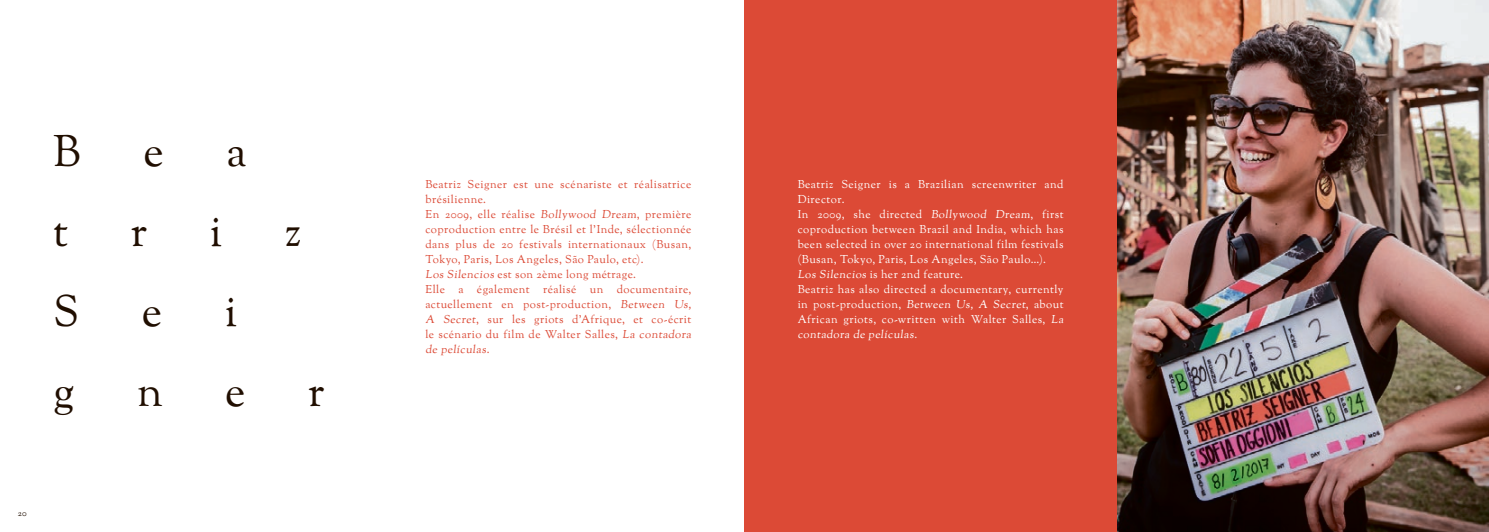
<style>
.page{position:relative;width:1489px;height:532px;background:#fff}
.page>*{position:absolute;margin:0;border:0;box-sizing:border-box;transform-origin:0 0}
.t1{font:43.75px "Sorts Mill Goudy";color:#200e00}
.t2{font:11.25px/15px "Sorts Mill Goudy";letter-spacing:.04em;color:#dc4a36}
.t3{font:11.25px/15px "Sorts Mill Goudy";letter-spacing:.04em;color:#fff}
.t4{font:8.75px "Sorts Mill Goudy";color:#200e00}
</style>
<div class="page">
<img style="left:1116px;top:0;width:372px;height:531px">
<div style="left:744px;top:0;width:372px;height:531px;background:#dc4a36"></div>
<h1 class="t1" style="left:53px;top:124px;width:29px">B</h1>
<h1 class="t1" style="left:143px;top:124px;width:22px">e</h1>
<h1 class="t1" style="left:226px;top:124px;width:22px">a</h1>
<h1 class="t1" style="left:53px;top:204px;width:16px">t</h1>
<h1 class="t1" style="left:131px;top:204px;width:18px">r</h1>
<h1 class="t1" style="left:210px;top:204px;width:14px">i</h1>
<h1 class="t1" style="left:285px;top:204px;width:18px">z</h1>
<h1 class="t1" style="left:53px;top:284px;width:28px">S</h1>
<h1 class="t1" style="left:142px;top:284px;width:22px">e</h1>
<h1 class="t1" style="left:225px;top:284px;width:14px">i</h1>
<h1 class="t1" style="left:53px;top:364px;width:23px">g</h1>
<h1 class="t1" style="left:137px;top:364px;width:27px">n</h1>
<h1 class="t1" style="left:225px;top:364px;width:22px">e</h1>
<h1 class="t1" style="left:308px;top:364px;width:18px">r</h1>
<p class="t4" style="left:18px;top:507px;width:11px">20</p>
<p class="t2" style="left:425px;top:177px;width:269px">Beatriz Seigner est une scénariste et réalisatrice brésilienne.<br>En 2009, elle réalise Bollywood Dream, première coproduction entre le Brésil et l’Inde, sélectionnée dans plus de 20 festivals internationaux (Busan, Tokyo, Paris, Los Angeles, São Paulo, etc).<br>Los Silencios est son 2ème long métrage.<br>Elle a également réalisé un documentaire, actuellement en post-production, Between Us, A Secret, sur les griots d’Afrique, et co-écrit le scénario du film de Walter Salles, La contadora de películas.</p>
<p class="t3" style="left:797px;top:177px;width:269px">Beatriz Seigner is a Brazilian screenwriter and Director.<br>In 2009, she directed Bollywood Dream, first coproduction between Brazil and India, which has been selected in over 20 international film festivals (Busan, Tokyo, Paris, Los Angeles, São Paulo…).<br>Los Silencios is her 2nd feature.<br>Beatriz has also directed a documentary, currently in post-production, Between Us, A Secret, about African griots, co-written with Walter Salles, La contadora de películas.</p>
</div>
